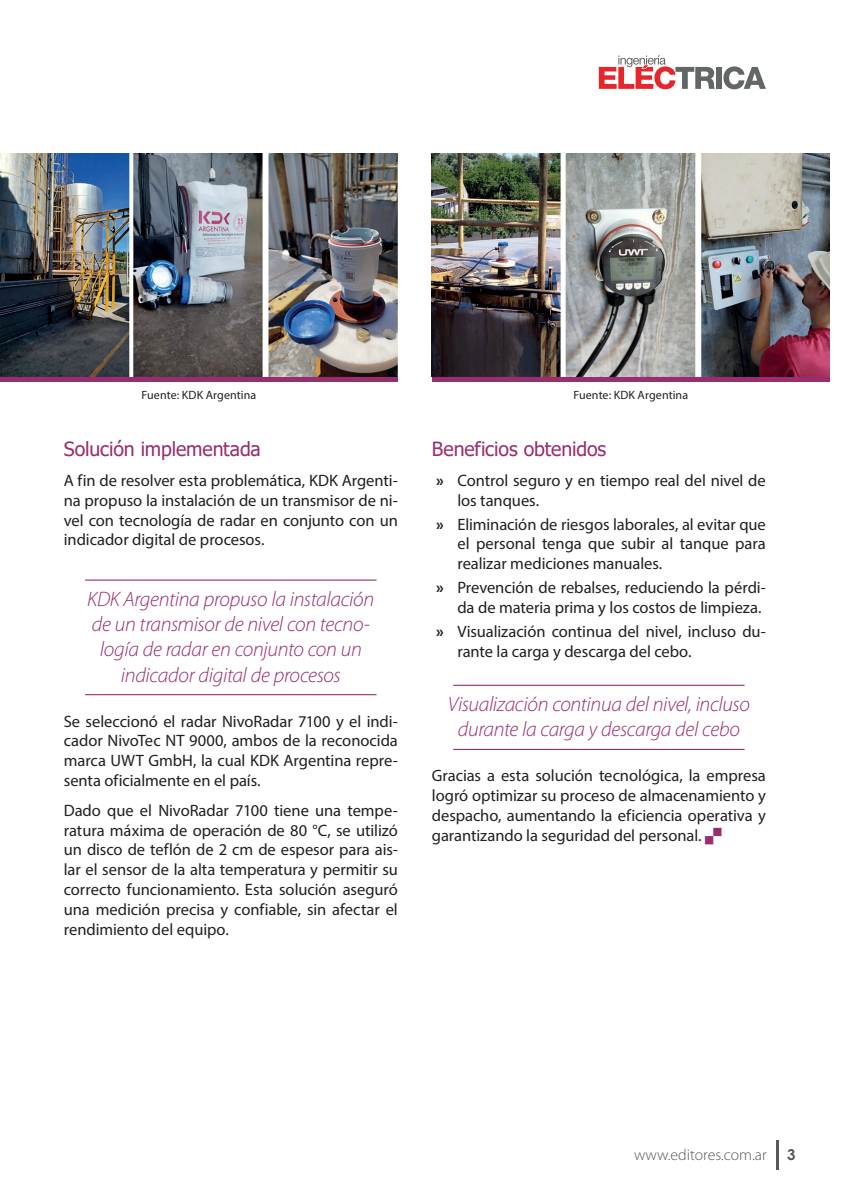
<style>
.page{position:relative;width:851px;height:1191px;background:#fff}
.page>*{position:absolute;margin:0;border:0;box-sizing:border-box;transform-origin:0 0}
.Destacado{font:italic 300 21px/25.2px "Myriad Pro";letter-spacing:-.015em;color:#9a2d6e;text-align:center}
.Subtitulo{font:19.5px "Tahoma";letter-spacing:-.005em;color:#9a2d6e}
.Texto{font:16.5px/19.8px "Myriad Pro";letter-spacing:-.005em;color:#231f20;text-align:justify}
.t1{font:300 15.75px "Myriad Pro";color:#57585a}
.t2{font:700 15px "Century Gothic";color:#57585a}
.Imágenes_fuente{font:12px "Myriad Pro";letter-spacing:.005em;color:#231f20}
.s1{font-weight:700}
</style>
<div class="page">
<hr style="left:776px;top:1140px;width:2px;height:29px;background:#57585a">
<div style="left:715px;top:67px;width:6px;height:22px;background:#636666"></div>
<svg style="left:723px;top:66px;width:42px;height:23px"></svg>
<svg style="left:598px;top:55px;width:116px;height:34px"></svg>
<hr style="left:85px;top:579px;width:291px;height:1px;background:#9a2d6e">
<hr style="left:85px;top:694px;width:291px;height:1px;background:#9a2d6e">
<hr style="left:453px;top:684px;width:291px;height:2px;background:#9a2d6e">
<hr style="left:453px;top:749px;width:291px;height:1px;background:#9a2d6e">
<img style="left:0;top:153px;width:398px;height:224px">
<hr style="left:0;top:377px;width:398px;height:4px;background:#9a2d6e">
<img style="left:432px;top:153px;width:397px;height:224px">
<hr style="left:432px;top:377px;width:397px;height:4px;background:#9a2d6e">
<p class="Imágenes_fuente" style="left:141px;top:387px;width:116px">Fuente: KDK Argentina</p>
<p class="Imágenes_fuente" style="left:573px;top:387px;width:116px">Fuente: KDK Argentina</p>
<p class="Subtitulo" style="left:64px;top:436px;width:198px">Solución implementada</p>
<p class="Texto" style="left:64px;top:470px;width:335px">A fin de resolver esta problemática, KDK Argenti&shy;na propuso la instalación de un transmisor de ni&shy;vel con tecnología de radar en conjunto con un indicador digital de procesos.</p>
<p class="Destacado" style="left:87px;top:586px;width:288px">KDK Argentina propuso la instalación de un transmisor de nivel con tecno&shy;logía de radar en conjunto con un indicador digital de procesos</p>
<p class="Texto" style="left:64px;top:711px;width:335px">Se seleccionó el radar NivoRadar 7100 y el indi&shy;cador NivoTec NT 9000, ambos de la reconocida marca UWT GmbH, la cual KDK Argentina repre&shy;senta oficialmente en el país.</p>
<p class="Texto" style="left:64px;top:800px;width:335px">Dado que el NivoRadar 7100 tiene una tempe&shy;ratura máxima de operación de 80 °C, se utilizó un disco de teflón de 2 cm de espesor para ais&shy;lar el sensor de la alta temperatura y permitir su correcto funcionamiento. Esta solución aseguró una medición precisa y confiable, sin afectar el rendimiento del equipo.</p>
<p class="Subtitulo" style="left:432px;top:436px;width:176px">Beneficios obtenidos</p>
<p class="Texto" style="left:457px;top:470px;width:310px;text-indent:-21px"><span class="s1">»</span> Control seguro y en tiempo real del nivel de los tanques.</p>
<p class="Texto" style="left:457px;top:514px;width:310px;text-indent:-21px"><span class="s1">»</span> Eliminación de riesgos laborales, al evitar que el personal tenga que subir al tanque para realizar mediciones manuales.</p>
<p class="Texto" style="left:436px;top:577px;width:331px;text-align:right"><span class="s1">»</span> Prevención de rebalses, reduciendo la pérdi&shy;da de materia prima y los costos de limpieza.</p>
<p class="Texto" style="left:457px;top:621px;width:310px;text-indent:-21px"><span class="s1">»</span> Visualización continua del nivel, incluso du&shy;rante la carga y descarga del cebo.</p>
<p class="Destacado" style="left:448px;top:691px;width:303px">Visualización continua del nivel, incluso durante la carga y descarga del cebo</p>
<p class="Texto" style="left:432px;top:765px;width:335px">Gracias a esta solución tecnológica, la empresa logró optimizar su proceso de almacenamiento y despacho, aumentando la eficiencia operativa y garantizando la seguridad del personal.</p>
<p class="t1" style="left:634px;top:1146px;width:134px">www.editores.com.ar</p>
<p class="t2" style="left:787px;top:1143px;width:10px">3</p>
</div>
